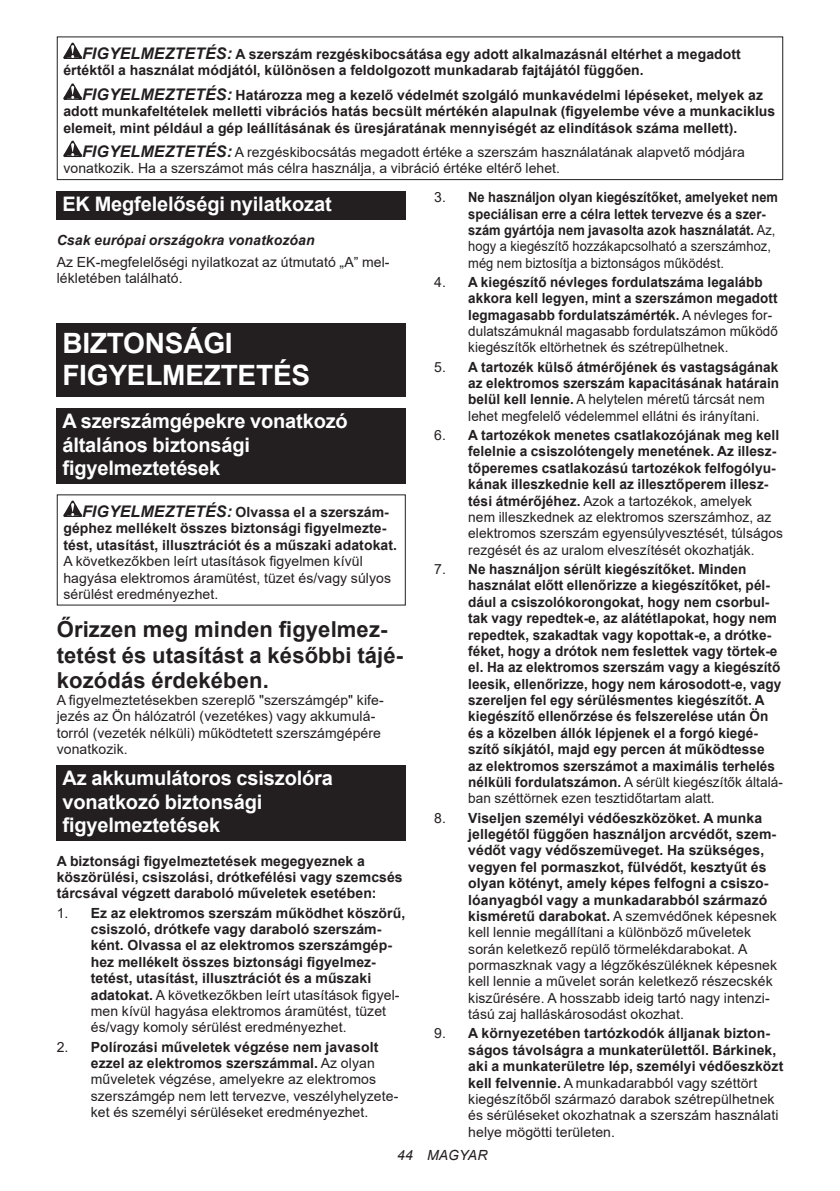
<style>
.page{position:relative;width:840px;height:1191px;background:#fff}
.page>*{position:absolute;margin:0;border:0;box-sizing:border-box;transform-origin:0 0}
.t1{font:700 28px/32.8px "Arial";letter-spacing:-.01em;color:#fff}
.t2{font:700 22px/25.8px "Arial";letter-spacing:.005em;color:#231f20}
.t3{font:700 20px/23.4px "Arial";letter-spacing:-.01em;color:#fff}
.t4{font:700 14px/16.4px "Arial";letter-spacing:.005em;color:#231f20}
.t5{font:14px/16.4px "Arial";letter-spacing:.005em;color:#231f20}
.t6{font:700 14px/16.4px "Arial";letter-spacing:.005em;color:#231f20;scale:.92 1}
.t7{font:700 14px/16.4px "Arial";letter-spacing:.005em;color:#231f20;scale:.96 1}
.t8{font:italic 700 14px "Arial";letter-spacing:.005em;color:#231f20}
.t9{font:italic 14px "Arial";letter-spacing:.005em;color:#231f20}
.s1{font-style:italic;font-size:16px}
.s2{font-weight:700;font-style:italic;font-size:16px}
.s3{font-weight:400}
.s4{font-weight:700}
</style>
<div class="page">
<svg style="left:63px;top:43px;width:19px;height:16px"></svg>
<svg style="left:63px;top:83px;width:19px;height:17px"></svg>
<svg style="left:63px;top:141px;width:19px;height:16px"></svg>
<div style="left:57px;top:36px;width:725px;height:144px;border:1px solid #231f20"></div>
<div style="left:57px;top:191px;width:348px;height:29px;background:#231f20"></div>
<div style="left:57px;top:323px;width:348px;height:74px;background:#231f20"></div>
<div style="left:57px;top:408px;width:348px;height:75px;background:#231f20"></div>
<svg style="left:63px;top:500px;width:19px;height:17px"></svg>
<div style="left:57px;top:765px;width:348px;height:75px;background:#231f20"></div>
<p class="t4" style="left:63px;top:46px;width:678px;text-indent:19px"><span class="s1">FIGYELMEZTETÉS:</span> A szerszám rezgéskibocsátása egy adott alkalmazásnál eltérhet a megadott értéktől a használat módjától, különösen a feldolgozott munkadarab fajtájától függően.</p>
<p class="t4" style="left:63px;top:87px;width:713px;text-indent:19px"><span class="s1">FIGYELMEZTETÉS:</span> Határozza meg a kezelő védelmét szolgáló munkavédelmi lépéseket, melyek az adott munkafeltételek melletti vibrációs hatás becsült mértékén alapulnak (figyelembe véve a munkaciklus elemeit, mint például a gép leállításának és üresjáratának mennyiségét az elindítások száma mellett).</p>
<p class="t5" style="left:63px;top:144px;width:682px;text-indent:19px"><span class="s2">FIGYELMEZTETÉS:</span> A rezgéskibocsátás megadott értéke a szerszám használatának alapvető módjára vonatkozik. Ha a szerszámot más célra használja, a vibráció értéke eltérő lehet.</p>
<h3 class="t3" style="left:62px;top:193px;width:270px">EK Megfelelőségi nyilatkozat</h3>
<p class="t8" style="left:57px;top:231px;width:259px">Csak európai országokra vonatkozóan</p>
<p class="t5" style="left:57px;top:254px;width:334px">Az EK-megfelelőségi nyilatkozat az útmutató „A” mel&shy;lékletében található.</p>
<p class="t6" style="left:468px;top:189px;width:338px;text-indent:-34px"><span class="s3">3.</span> Ne használjon olyan kiegészítőket, amelyeket nem speciálisan erre a célra lettek tervezve és a szer&shy;szám gyártója nem javasolta azok használatát. <span class="s3">Az, hogy a kiegészítő hozzákapcsolható a szerszámhoz, még nem biztosítja a biztonságos működést.</span></p>
<p class="t7" style="left:468px;top:274px;width:324px;text-indent:-34px"><span class="s3">4.</span> A kiegészítő névleges fordulatszáma legalább akkora kell legyen, mint a szerszámon megadott legmagasabb fordulatszámérték. <span class="s3">A névleges for&shy;dulatszámuknál magasabb fordulatszámon működő kiegészítők eltörhetnek és szétrepülhetnek.</span></p>
<p class="t4" style="left:468px;top:359px;width:312px;text-indent:-34px"><span class="s3">5.</span> A tartozék külső átmérőjének és vastagságának az elektromos szerszám kapacitásának határain belül kell lennie. <span class="s3">A helytelen méretű tárcsát nem lehet megfelelő védelemmel ellátni és irányítani.</span></p>
<p class="t4" style="left:468px;top:427px;width:316px;text-indent:-34px"><span class="s3">6.</span> A tartozékok menetes csatlakozójának meg kell felelnie a csiszolótengely menetének. Az illesz&shy;tőperemes csatlakozású tartozékok felfogólyu&shy;kának illeszkednie kell az illesztőperem illesz&shy;tési átmérőjéhez. <span class="s3">Azok a tartozékok, amelyek<br>nem illeszkednek az elektromos szerszámhoz, az elektromos szerszám egyensúlyvesztését, túlságos rezgését és az uralom elveszítését okozhatják.</span></p>
<p class="t4" style="left:468px;top:561px;width:316px;text-indent:-34px"><span class="s3">7.</span> Ne használjon sérült kiegészítőket. Minden használat előtt ellenőrizze a kiegészítőket, pél&shy;dául a csiszolókorongokat, hogy nem csorbul&shy;tak vagy repedtek-e, az alátétlapokat, hogy nem repedtek, szakadtak vagy kopottak-e, a drótke&shy;féket, hogy a drótok nem feslettek vagy törtek-e el. Ha az elektromos szerszám vagy a kiegészítő leesik, ellenőrizze, hogy nem károsodott-e, vagy szereljen fel egy sérülésmentes kiegészítőt. A kiegészítő ellenőrzése és felszerelése után Ön és a közelben állók lépjenek el a forgó kiegé&shy;szítő síkjától, majd egy percen át működtesse<br>az elektromos szerszámot a maximális terhelés nélküli fordulatszámon. <span class="s3">A sérült kiegészítők általá&shy;ban széttörnek ezen tesztidőtartam alatt.</span></p>
<p class="t5" style="left:468px;top:809px;width:310px;text-indent:-34px">8. <span class="s4">Viseljen személyi védőeszközöket. A munka jellegétől függően használjon arcvédőt, szem&shy;védőt vagy védőszemüveget. Ha szükséges, vegyen fel pormaszkot, fülvédőt, kesztyűt és olyan kötényt, amely képes felfogni a csiszo&shy;lóanyagból vagy a munkadarabból származó kisméretű darabokat.</span> A szemvédőnek képesnek kell lennie megállítani a különböző műveletek során keletkező repülő törmelékdarabokat. A pormaszknak vagy a légzőkészüléknek képesnek kell lennie a művelet során keletkező részecskék kiszűrésére. A hosszabb ideig tartó nagy intenzi&shy;tású zaj halláskárosodást okozhat.</p>
<p class="t4" style="left:468px;top:1025px;width:316px;text-indent:-34px"><span class="s3">9.</span> A környezetében tartózkodók álljanak bizton&shy;ságos távolságra a munkaterülettől. Bárkinek, aki a munkaterületre lép, személyi védőeszközt kell felvennie. <span class="s3">A munkadarabból vagy széttört kiegészítőből származó darabok szétrepülhetnek és sérüléseket okozhatnak a szerszám használati helye mögötti területen.</span></p>
<h1 class="t1" style="left:62px;top:327px;width:249px">BIZTONSÁGI<br>FIGYELMEZTETÉS</h1>
<h3 class="t3" style="left:62px;top:409px;width:287px">A szerszámgépekre vonatkozó általános biztonsági figyelmeztetések</h3>
<p class="t4" style="left:63px;top:504px;width:335px;text-indent:19px"><span class="s1">FIGYELMEZTETÉS:</span> Olvassa el a szerszám&shy;géphez mellékelt összes biztonsági figyelmezte&shy;tést, utasítást, illusztrációt és a műszaki adatokat.</p>
<p class="t5" style="left:63px;top:553px;width:329px">A következőkben leírt utasítások figyelmen kívül hagyása elektromos áramütést, tüzet és/vagy súlyos sérülést eredményezhet.</p>
<h2 class="t2" style="left:57px;top:616px;width:347px">Őrizzen meg minden figyelmez&shy;tetést és utasítást a későbbi tájé&shy;kozódás érdekében.</h2>
<p class="t5" style="left:57px;top:691px;width:328px">A figyelmeztetésekben szereplő "szerszámgép" kife&shy;jezés az Ön hálózatról (vezetékes) vagy akkumulá&shy;torról (vezeték nélküli) működtetett szerszámgépére vonatkozik.</p>
<h3 class="t3" style="left:62px;top:767px;width:272px">Az akkumulátoros csiszolóra vonatkozó biztonsági figyelmeztetések</h3>
<p class="t4" style="left:57px;top:852px;width:347px">A biztonsági figyelmeztetések megegyeznek a köszörülési, csiszolási, drótkefélési vagy szemcsés tárcsával végzett daraboló műveletek esetében:</p>
<p class="t4" style="left:91px;top:904px;width:316px;text-indent:-34px"><span class="s3">1.</span> Ez az elektromos szerszám működhet köszörű, csiszoló, drótkefe vagy daraboló szerszám&shy;ként. Olvassa el az elektromos szerszámgép&shy;hez mellékelt összes biztonsági figyelmez&shy;tetést, utasítást, illusztrációt és a műszaki adatokat. <span class="s3">A következőkben leírt utasítások figyel&shy;men kívül hagyása elektromos áramütést, tüzet és/vagy komoly sérülést eredményezhet.</span></p>
<p class="t5" style="left:91px;top:1038px;width:309px;text-indent:-34px">2. <span class="s4">Polírozási műveletek végzése nem javasolt ezzel az elektromos szerszámmal.</span> Az olyan műveletek végzése, amelyekre az elektromos szerszámgép nem lett tervezve, veszélyhelyzete&shy;ket és személyi sérüléseket eredményezhet.</p>
<p class="t9" style="left:397px;top:1146px;width:92px">44 MAGYAR</p>
</div>
